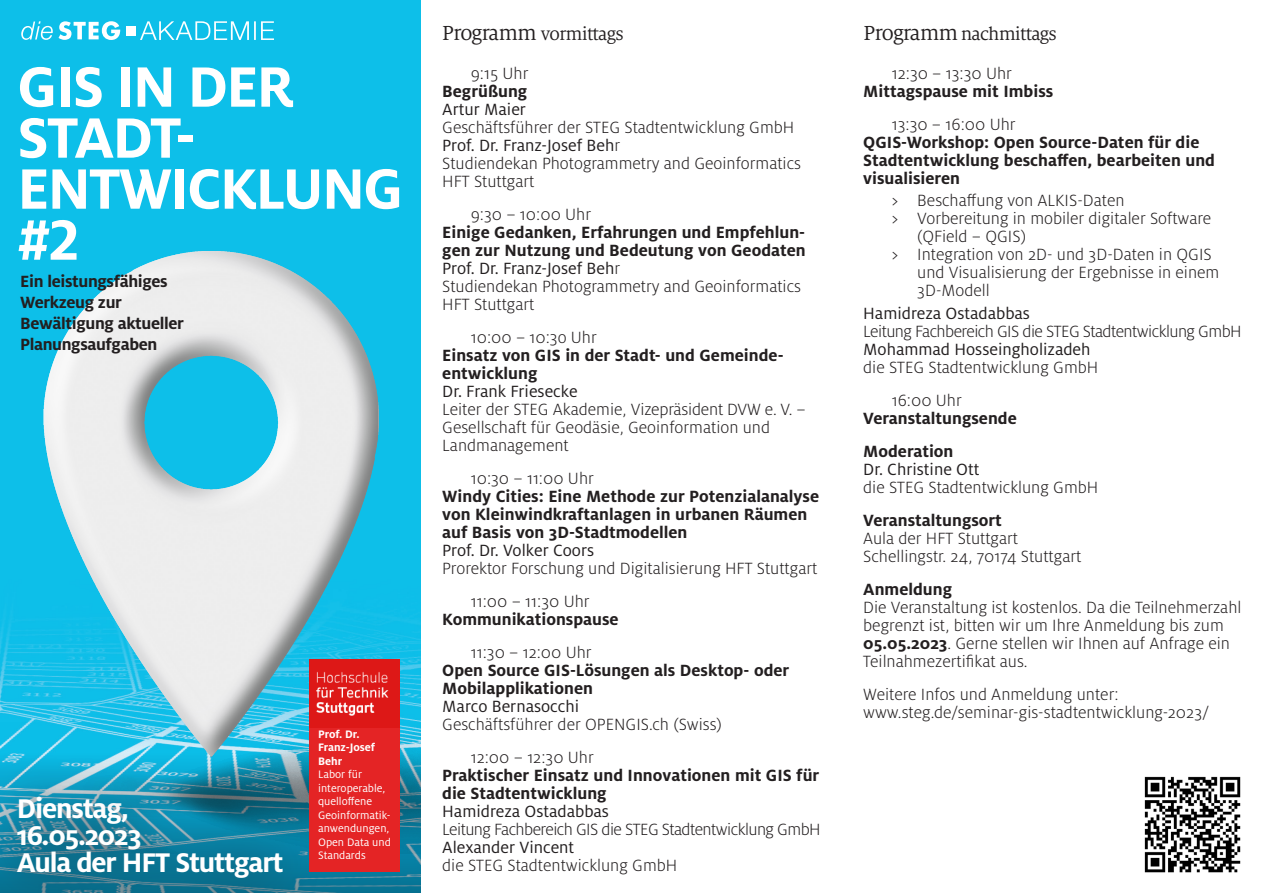
<style>
.page{position:relative;width:1263px;height:893px;background:#fff}
.page>*{position:absolute;margin:0;border:0;box-sizing:border-box;transform-origin:0 0}
.t1{font:700 63px/51px "Milo OT";letter-spacing:-.03em;color:#fff}
.t2{font:700 30px "Milo OT";letter-spacing:-.04em;color:#fff}
.t3{font:19.5px "Milo Serif OT";letter-spacing:-.04em;color:#231f20}
.t4{font:300 18px/18px "Milo OT";color:#231f20}
.t5{font:700 18px/18px "Milo OT";color:#231f20}
.t6{font:18px "Milo OT";color:#231f20}
.t7{font:300 18px/18px "Milo OT";letter-spacing:-.03em;color:#231f20}
.t8{font:700 18px/21px "Milo OT";letter-spacing:-.02em;color:#231f20}
.t9{font:12px/13.5px "Milo OT";color:#fff}
.t10{font:700 12px/13.5px "Milo OT";color:#fff}
.s1{font-size:22.5px}
.s2{font-weight:400}
.s3{font-weight:300}
.s4{font-weight:700}
</style>
<div class="page">
<div style="left:0;top:0;width:421px;height:723px;background:#0dbfe9"></div>
<svg style="left:0;top:723px;width:421px;height:170px"></svg>
<svg style="left:21px;top:21px;width:32px;height:19px"></svg>
<svg style="left:59px;top:21px;width:61px;height:19px"></svg>
<div style="left:127px;top:26px;width:9px;height:9px;background:#fff"></div>
<svg style="left:140px;top:21px;width:134px;height:19px"></svg>
<div style="left:0;top:754px;width:326px;height:139px;background:#231f20;opacity:.75"></div>
<img style="left:13px;top:202px;width:408px;height:652px">
<img style="left:310px;top:659px;width:90px;height:69px">
<div style="left:310px;top:728px;width:90px;height:144px;background:#e42425"></div>
<img style="left:1144px;top:776px;width:97px;height:97px">
<p class="t1" style="left:17px;top:61px;width:278px">GIS IN DER</p>
<p class="t1" style="left:17px;top:112px;width:388px">STADT-<br>ENTWICKLUNG</p>
<p class="t1" style="left:17px;top:214px;width:64px">#2</p>
<p class="t8" style="left:20px;top:270px;width:149px">Ein leistungsfähiges<br>Werkzeug zur</p>
<p class="t8" style="left:20px;top:312px;width:165px">Bewältigung aktueller<br>Planungsaufgaben</p>
<p class="t2" style="left:17px;top:792px;width:114px">Dienstag,</p>
<p class="t2" style="left:17px;top:819px;width:126px">16.05.2023</p>
<p class="t2" style="left:17px;top:846px;width:268px">Aula der HFT Stuttgart</p>
<p class="t10" style="left:318px;top:727px;width:58px">Prof. Dr.<br>Franz-Josef<br>Behr</p>
<p class="t9" style="left:318px;top:768px;width:74px">Labor für interoperable, quelloffene<br>Geoinformatik&shy;anwendungen,<br>Open Data und<br>Standards</p>
<p class="t3" style="left:442px;top:24px;width:183px"><span class="s1">Programm</span> vormittags</p>
<p class="t3" style="left:864px;top:24px;width:195px"><span class="s1">Programm</span> nachmittags</p>
<p class="t4" style="left:471px;top:64px;width:59px">9:15 Uhr</p>
<p class="t5" style="left:442px;top:82px;width:87px">Begrüßung</p>
<p class="t6" style="left:442px;top:99px;width:85px">Artur Maier</p>
<p class="t4" style="left:442px;top:118px;width:354px">Geschäftsführer der STEG Stadtentwicklung GmbH<br><span class="s2">Prof. Dr. Franz-Josef Beh</span>r</p>
<p class="t4" style="left:442px;top:154px;width:360px">Studiendekan Photogrammetry and Geoinformatics<br>HFT Stuttgart</p>
<p class="t4" style="left:471px;top:205px;width:122px">9:30 – 10:00 Uhr</p>
<p class="t5" style="left:442px;top:223px;width:365px">Einige Gedanken, Erfahrungen und Empfehlun&shy;gen zur Nutzung und Bedeutung von Geodaten</p>
<p class="t6" style="left:442px;top:258px;width:179px">Prof. Dr. Franz-Josef Beh<span class="s3">r</span></p>
<p class="t4" style="left:442px;top:277px;width:360px">Studiendekan Photogrammetry and Geoinformatics<br>HFT Stuttgart</p>
<p class="t4" style="left:471px;top:328px;width:128px">10:00 – 10:3o Uhr</p>
<p class="t5" style="left:442px;top:346px;width:343px">Einsatz von GIS in der Stadt- und Gemeinde&shy;entwicklung</p>
<p class="t6" style="left:442px;top:381px;width:137px">Dr. Frank Friesecke</p>
<p class="t4" style="left:442px;top:400px;width:365px">Leiter der STEG Akademie, Vizepräsident DVW e. V. –<br>Gesellschaft für Geodäsie, Geoinformation und<br>Landmanagement</p>
<p class="t4" style="left:471px;top:469px;width:125px">10:30 – 11:00 Uhr</p>
<p class="t5" style="left:442px;top:487px;width:378px">Windy Cities: Eine Methode zur Potenzialanalyse von Kleinwindkraftanlagen in urbanen Räumen auf Basis von 3D-Stadtmodellen</p>
<p class="t6" style="left:442px;top:540px;width:153px">Prof. Dr. Volker Coors</p>
<p class="t4" style="left:442px;top:559px;width:377px">Prorektor Forschung und Digitalisierung HFT Stuttgart</p>
<p class="t4" style="left:471px;top:592px;width:120px">11:00 – 11:30 Uhr</p>
<p class="t5" style="left:442px;top:610px;width:178px">Kommunikationspause</p>
<p class="t4" style="left:471px;top:643px;width:122px">11:30 – 12:00 Uhr</p>
<p class="t5" style="left:442px;top:661px;width:349px">Open Source GIS-Lösungen als Desktop- oder<br>Mobilapplikationen</p>
<p class="t6" style="left:442px;top:696px;width:138px">Marco Bernasocchi</p>
<p class="t4" style="left:442px;top:715px;width:281px">Geschäftsführer der OPENGIS.ch (Swiss)</p>
<p class="t5" style="left:442px;top:748px;width:378px;text-indent:28px"><span class="s3">12:00 – 12:30 Uhr<br></span>Praktischer Einsatz und Innovationen mit GIS für die Stadtentwicklung</p>
<p class="t7" style="left:442px;top:802px;width:380px"><span class="s2">Hamidreza Ostadabbas<br></span>Leitung Fachbereich GIS die STEG Stadtentwicklung GmbH</p>
<p class="t6" style="left:442px;top:837px;width:133px">Alexander Vincent</p>
<p class="t4" style="left:442px;top:856px;width:237px">die STEG Stadtentwicklung GmbH</p>
<p class="t4" style="left:892px;top:64px;width:122px">12:30 – 13:30 Uhr</p>
<p class="t5" style="left:863px;top:82px;width:192px">Mittagspause mit Imbiss</p>
<p class="t5" style="left:863px;top:115px;width:353px;text-indent:28px"><span class="s3">13:30 – 16:00 Uhr<br></span>QGIS-Workshop: Open Source-Daten für die<br>Stadtentwicklung beschaffen, bearbeiten und visualisieren</p>
<p class="t4" style="left:892px;top:192px;width:234px">&gt; Beschaffung von ALKIS-Daten</p>
<p class="t4" style="left:892px;top:210px;width:321px">&gt; Vorbereitung in mobiler digitaler Software</p>
<p class="t4" style="left:917px;top:228px;width:110px">(QField – QGIS)</p>
<p class="t4" style="left:917px;top:246px;width:304px;text-indent:-26px">&gt; Integration von 2D- und 3D-Daten in QGIS und Visualisierung der Ergebnisse in einem<br>3D-Modell</p>
<p class="t6" style="left:863px;top:303px;width:168px">Hamidreza Ostadabbas</p>
<p class="t7" style="left:863px;top:322px;width:380px">Leitung Fachbereich GIS die STEG Stadtentwicklung GmbH</p>
<p class="t6" style="left:863px;top:339px;width:229px">Mohammad Hosseingholizadeh</p>
<p class="t4" style="left:863px;top:358px;width:237px">die STEG Stadtentwicklung GmbH</p>
<p class="t4" style="left:892px;top:391px;width:72px">16:00 Uhr</p>
<p class="t5" style="left:863px;top:409px;width:155px">Veranstaltungsende</p>
<p class="t5" style="left:863px;top:442px;width:92px">Moderation</p>
<p class="t6" style="left:863px;top:459px;width:118px">Dr. Christine Ott</p>
<p class="t4" style="left:863px;top:478px;width:237px">die STEG Stadtentwicklung GmbH</p>
<p class="t5" style="left:863px;top:511px;width:140px">Veranstaltungsort</p>
<p class="t4" style="left:863px;top:529px;width:156px">Aula der HFT Stuttgart</p>
<p class="t4" style="left:863px;top:547px;width:220px">Schellingstr. 24, 70174 Stuttgart</p>
<p class="t5" style="left:863px;top:580px;width:90px">Anmeldung</p>
<p class="t4" style="left:863px;top:598px;width:380px">Die Veranstaltung ist kostenlos. Da die Teilnehmerzahl begrenzt ist, bitten wir um Ihre Anmeldung bis zum <span class="s4">05.05.2023</span>. Gerne stellen wir Ihnen auf Anfrage ein Teilnahmezertifikat aus.</p>
<p class="t4" style="left:863px;top:685px;width:257px">Weitere Infos und Anmeldung unter:</p>
<p class="t4" style="left:863px;top:703px;width:348px">www.steg.de/seminar-gis-stadtentwicklung-2023/</p>
</div>
